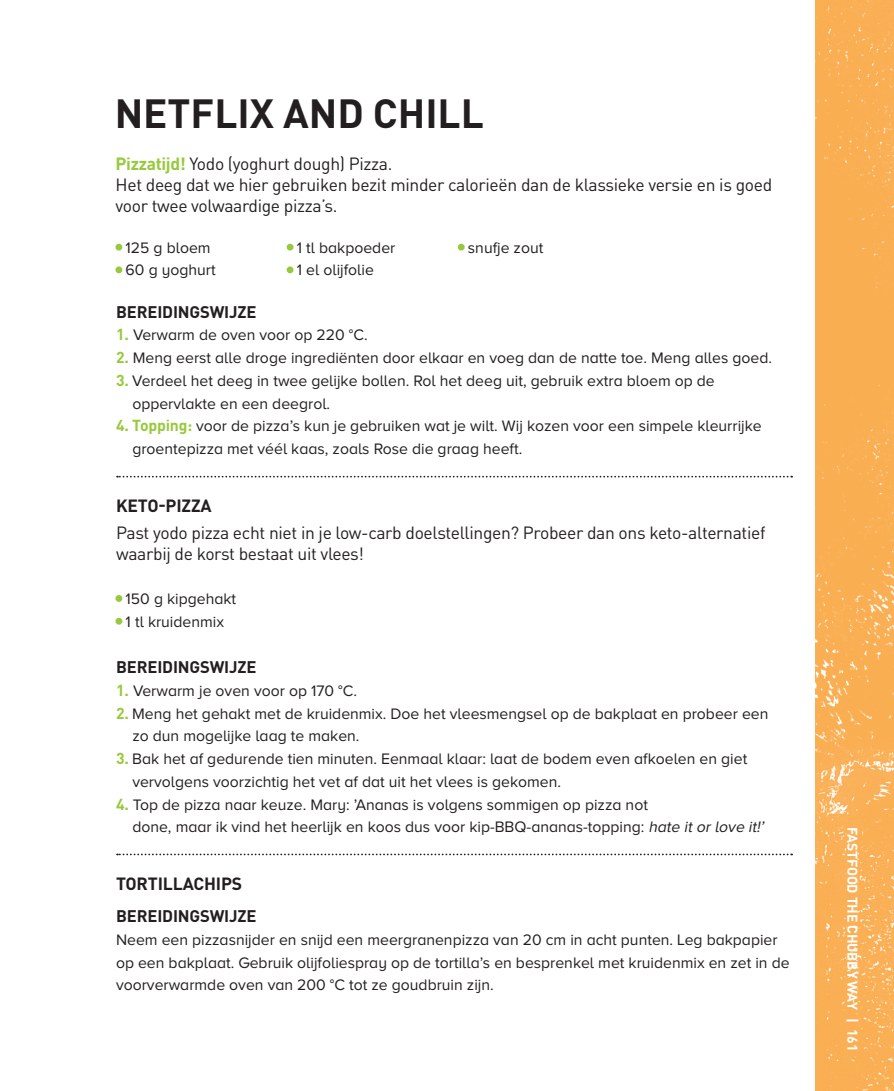
<style>
.page{position:relative;width:894px;height:1091px;background:#fff}
.page>*{position:absolute;margin:0;border:0;box-sizing:border-box;transform-origin:0 0}
.t1{font:700 40.25px "DIN Pro";color:#231f20}
.t2{font:17.5px/21px "DIN Pro";letter-spacing:-.02em;color:#231f20}
.t3{font:700 17.5px "DIN Pro";letter-spacing:-.01em;color:#231f20}
.t4{font:700 16.62px "DIN Pro";letter-spacing:-.01em;color:#231f20}
.t5{font:15.75px/22.8px "Proxima Nova A";color:#231f20}
.t6{font:700 14px "DIN Pro";letter-spacing:-.01em;color:#fff}
.s1{font-weight:700;color:#97c93c}
.s2{font-size:15.4px;color:#97c93c}
.s3{font-family:"DIN Pro";font-weight:700;color:#97c93c}
.s4{font-style:italic}
</style>
<div class="page">
<img style="left:815px;top:0;width:79px;height:1091px">
<div style="left:115px;top:595px;width:7px;height:7px;border:4px solid #97c93c;border-radius:50%"></div>
<div style="left:115px;top:618px;width:7px;height:6px;border:4px solid #97c93c;border-radius:50%"></div>
<div style="left:115px;top:244px;width:7px;height:6px;border:4px solid #97c93c;border-radius:50%"></div>
<div style="left:115px;top:266px;width:7px;height:7px;border:4px solid #97c93c;border-radius:50%"></div>
<svg style="left:287px;top:244px;width:6px;height:6px"></svg>
<div style="left:287px;top:266px;width:6px;height:7px;border:4px solid #97c93c;border-radius:50%"></div>
<div style="left:458px;top:244px;width:7px;height:6px;border:4px solid #97c93c;border-radius:50%"></div>
<svg style="left:117px;top:476px;width:675px;height:1px"></svg>
<svg style="left:117px;top:853px;width:675px;height:2px"></svg>
<svg style="left:890px;top:1088px;width:4px;height:3px"></svg>
<h1 class="t1" style="left:115px;top:86px;width:371px">NETFLIX AND CHILL</h1>
<p class="t2" style="left:116px;top:152px;width:658px"><span class="s1">Pizzatijd!</span> Yodo (yoghurt dough) Pizza.<br>Het deeg dat we hier gebruiken bezit minder calorieën dan de klassieke versie en is goed voor twee volwaardige pizza’s.</p>
<p class="t5" style="left:116px;top:236px;width:96px"><span class="s2">•</span> 125 g bloem</p>
<p class="t5" style="left:116px;top:258px;width:101px"><span class="s2">•</span> 60 g yoghurt</p>
<p class="t5" style="left:287px;top:236px;width:110px"><span class="s2">•</span> 1 tl bakpoeder</p>
<p class="t5" style="left:287px;top:258px;width:88px"><span class="s2">•</span> 1 el olijfolie</p>
<p class="t5" style="left:458px;top:236px;width:86px"><span class="s2">•</span> snufje zout</p>
<p class="t4" style="left:116px;top:300px;width:142px">BEREIDINGSWIJZE</p>
<p class="t5" style="left:116px;top:323px;width:253px"><span class="s3">1.</span> Verwarm de oven voor op 220 °C.</p>
<p class="t5" style="left:116px;top:346px;width:657px"><span class="s3">2.</span> Meng eerst alle droge ingrediënten door elkaar en voeg dan de natte toe. Meng alles goed.</p>
<p class="t5" style="left:132px;top:369px;width:584px;text-indent:-16px"><span class="s3">3.</span> Verdeel het deeg in twee gelijke bollen. Rol het deeg uit, gebruik extra bloem op de oppervlakte en een deegrol.</p>
<p class="t5" style="left:132px;top:414px;width:631px;text-indent:-16px"><span class="s3">4. Topping:</span> voor de pizza’s kun je gebruiken wat je wilt. Wij kozen voor een simpele kleurrijke groentepizza met véél kaas, zoals Rose die graag heeft.</p>
<p class="t3" style="left:116px;top:493px;width:97px">KETO-PIZZA</p>
<p class="t2" style="left:116px;top:521px;width:651px">Past yodo pizza echt niet in je low-carb doelstellingen? Probeer dan ons keto-alternatief waarbij de korst bestaat uit vlees!</p>
<p class="t5" style="left:116px;top:587px;width:122px"><span class="s2">•</span> 150 g kipgehakt</p>
<p class="t5" style="left:116px;top:610px;width:109px"><span class="s2">•</span> 1 tl kruidenmix</p>
<p class="t4" style="left:116px;top:656px;width:142px">BEREIDINGSWIJZE</p>
<p class="t5" style="left:116px;top:679px;width:243px"><span class="s3">1.</span> Verwarm je oven voor op 170 °C.</p>
<p class="t5" style="left:132px;top:702px;width:638px;text-indent:-16px"><span class="s3">2.</span> Meng het gehakt met de kruidenmix. Doe het vleesmengsel op de bakplaat en probeer een zo dun mogelijke laag te maken.</p>
<p class="t5" style="left:132px;top:747px;width:616px;text-indent:-16px"><span class="s3">3.</span> Bak het af gedurende tien minuten. Eenmaal klaar: laat de bodem even afkoelen en giet vervolgens voorzichtig het vet af dat uit het vlees is gekomen.</p>
<p class="t5" style="left:132px;top:793px;width:636px;text-indent:-16px"><span class="s3">4.</span> Top de pizza naar keuze. Mary: ’Ananas is volgens sommigen op pizza not<br>done, maar ik vind het heerlijk en koos dus voor kip-BBQ-ananas-topping: <span class="s4">hate it or love it!’</span></p>
<p class="t3" style="left:116px;top:871px;width:128px">TORTILLACHIPS</p>
<p class="t4" style="left:116px;top:905px;width:142px">BEREIDINGSWIJZE</p>
<p class="t5" style="left:116px;top:928px;width:675px">Neem een pizzasnijder en snijd een meergranenpizza van 20 cm in acht punten. Leg bakpapier op een bakplaat. Gebruik olijfoliespray op de tortilla’s en besprenkel met kruidenmix en zet in de voorverwarmde oven van 200 °C tot ze goudbruin zijn.</p>
<p class="t6" style="left:862px;top:827px;width:226px;rotate:90deg">FASTFOOD THE CHUBBY WAY | 161</p>
</div>
